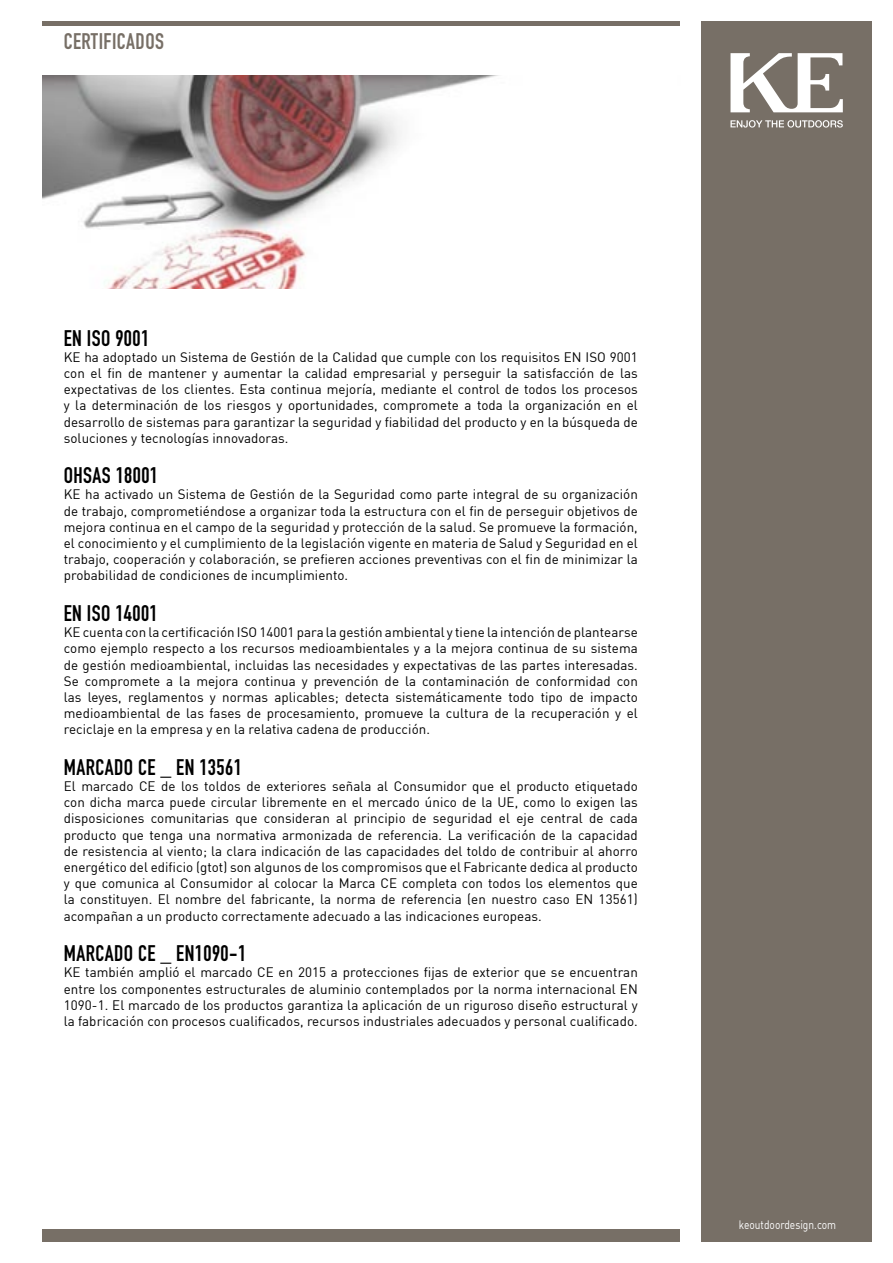
<style>
.page{position:relative;width:893px;height:1263px;background:#fff}
.page>*{position:absolute;margin:0;border:0;box-sizing:border-box;transform-origin:0 0}
.t1{font:22.2px "DIN Engschrift Std";letter-spacing:.02em;color:#000}
.t2{font:22.2px "DIN Engschrift Std";letter-spacing:.02em;color:#776f66}
.t3{font:13.5px/16.2px "DIN";letter-spacing:.005em;color:#000;text-align:justify}
.t4{font:12px "DIN";color:#fff;scale:.85 1}
</style>
<div class="page">
<div style="left:702px;top:21px;width:170px;height:1221px;background:#776f66"></div>
<svg style="left:730px;top:53px;width:113px;height:59px"></svg>
<svg style="left:730px;top:120px;width:113px;height:8px"></svg>
<div style="left:43px;top:1229px;width:637px;height:13px;background:#776f66"></div>
<div style="left:43px;top:21px;width:637px;height:5px;background:#776f66"></div>
<img style="left:43px;top:75px;width:456px;height:213px">
<h1 class="t2" style="left:64px;top:28px;width:102px">CERTIFICADOS</h1>
<h1 class="t1" style="left:64px;top:325px;width:87px">EN ISO 9001</h1>
<p class="t3" style="left:64px;top:349px;width:576px">KE ha adoptado un Sistema de Gestión de la Calidad que cumple con los requisitos EN ISO 9001 con el fin de mantener y aumentar la calidad empresarial y perseguir la satisfacción de las expectativas de los clientes. Esta continua mejoría, mediante el control de todos los procesos y la determinación de los riesgos y oportunidades, compromete a toda la organización en el desarrollo de sistemas para garantizar la seguridad y fiabilidad del producto y en la búsqueda de soluciones y tecnologías innovadoras.</p>
<h1 class="t1" style="left:64px;top:462px;width:96px">OHSAS 18001</h1>
<p class="t3" style="left:64px;top:486px;width:576px">KE ha activado un Sistema de Gestión de la Seguridad como parte integral de su organización de trabajo, comprometiéndose a organizar toda la estructura con el fin de perseguir objetivos de mejora continua en el campo de la seguridad y protección de la salud. Se promueve la formación, el conocimiento y el cumplimiento de la legislación vigente en materia de Salud y Seguridad en el trabajo, cooperación y colaboración, se prefieren acciones preventivas con el fin de minimizar la probabilidad de condiciones de incumplimiento.</p>
<h1 class="t1" style="left:64px;top:600px;width:95px">EN ISO 14001</h1>
<p class="t3" style="left:64px;top:624px;width:576px">KE cuenta con la certificación ISO 14001 para la gestión ambiental y tiene la intención de plantearse como ejemplo respecto a los recursos medioambientales y a la mejora continua de su sistema de gestión medioambiental, incluidas las necesidades y expectativas de las partes interesadas.<br>Se compromete a la mejora continua y prevención de la contaminación de conformidad con las leyes, reglamentos y normas aplicables; detecta sistemáticamente todo tipo de impacto medioambiental de las fases de procesamiento, promueve la cultura de la recuperación y el reciclaje en la empresa y en la relativa cadena de producción.</p>
<h1 class="t1" style="left:64px;top:754px;width:179px">MARCADO CE _ EN 13561</h1>
<p class="t3" style="left:64px;top:778px;width:576px">El marcado CE de los toldos de exteriores señala al Consumidor que el producto etiquetado con dicha marca puede circular libremente en el mercado único de la UE, como lo exigen las disposiciones comunitarias que consideran al principio de seguridad el eje central de cada producto que tenga una normativa armonizada de referencia. La verificación de la capacidad de resistencia al viento; la clara indicación de las capacidades del toldo de contribuir al ahorro energético del edificio (gtot) son algunos de los compromisos que el Fabricante dedica al producto y que comunica al Consumidor al colocar la Marca CE completa con todos los elementos que la constituyen. El nombre del fabricante, la norma de referencia (en nuestro caso EN 13561) acompañan a un producto correctamente adecuado a las indicaciones europeas.</p>
<h1 class="t1" style="left:64px;top:940px;width:184px">MARCADO CE _ EN1090-1</h1>
<p class="t3" style="left:64px;top:964px;width:576px">KE también amplió el marcado CE en 2015 a protecciones fijas de exterior que se encuentran entre los componentes estructurales de aluminio contemplados por la norma internacional EN 1090-1. El marcado de los productos garantiza la aplicación de un riguroso diseño estructural y la fabricación con procesos cualificados, recursos industriales adecuados y personal cualificado.</p>
<p class="t4" style="left:739px;top:1217px;width:116px">keoutdoordesign.com</p>
</div>
